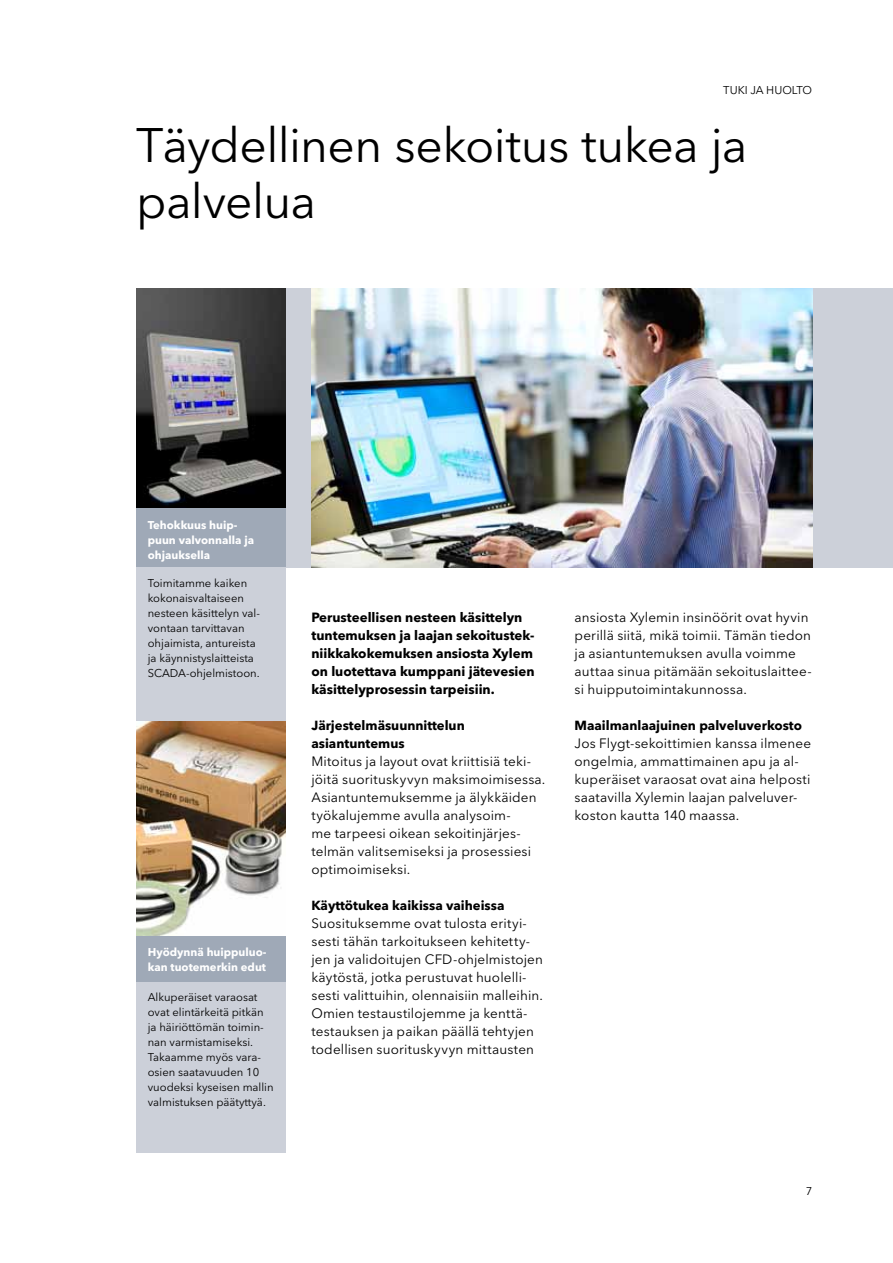
<style>
.page{position:relative;width:893px;height:1263px;background:#fff}
.page>*{position:absolute;margin:0;border:0;box-sizing:border-box;transform-origin:0 0}
.t1{font:48px/55.9px "Avenir Next LT Pro";letter-spacing:-.015em;color:#000}
.t2{font:13.5px/18px "Avenir Next LT Pro";letter-spacing:.01em;color:#000}
.t3{font:700 13.35px/18px "Avenir Next LT Pro";color:#000}
.t4{font:700 13.2px/18px "Avenir Next LT Pro";color:#000}
.t5{font:11.25px/15px "Avenir Next LT Pro";color:#000}
.t6{font:700 11.25px/15px "Avenir Next LT Pro";color:#fff}
</style>
<div class="page">
<div style="left:286px;top:288px;width:607px;height:279px;background:#ccd0d9"></div>
<img style="left:311px;top:288px;width:501px;height:279px">
<img style="left:136px;top:288px;width:150px;height:221px">
<img style="left:136px;top:720px;width:150px;height:216px">
<div style="left:136px;top:981px;width:150px;height:171px;background:#ccd0d9"></div>
<div style="left:136px;top:936px;width:150px;height:45px;background:#9fa9b7"></div>
<div style="left:136px;top:509px;width:150px;height:58px;background:#9fa9b7"></div>
<div style="left:136px;top:567px;width:150px;height:153px;background:#ccd0d9"></div>
<p class="t5" style="left:723px;top:82px;width:90px">Tuki ja h uolto</p>
<h1 class="t1" style="left:136px;top:117px;width:613px">Täydellinen sekoitus tukea ja palvelua</h1>
<p class="t6" style="left:148px;top:517px;width:108px">Tehokkuus huip&shy;puun valvonnalla ja ohjauksella</p>
<p class="t5" style="left:148px;top:575px;width:114px">Toimitamme kaiken kokonaisvaltaiseen nesteen käsittelyn val&shy;vontaan tarvittavan ohjaimista, antureista ja käynnistyslaitteista<br>SCADA-ohjelmistoon.</p>
<p class="t6" style="left:148px;top:944px;width:120px">Hyödynnä huippuluo&shy;kan tuotemerkin edut</p>
<p class="t5" style="left:148px;top:989px;width:127px">Alkuperäiset varaosat ovat elintärkeitä pitkän ja häiriöttömän toimin&shy;nan varmistamiseksi.<br>Takaamme myös vara&shy;osien saatavuuden 10 vuodeksi kyseisen mallin valmistuksen päätyttyä.</p>
<p class="t3" style="left:311px;top:608px;width:225px">Perusteellisen nesteen käsittelyn tuntemuksen ja laajan sekoitustek&shy;niikkakokemuksen ansiosta Xylem on luotettava kumppani jätevesien käsittelyprosessin tarpeisiin.</p>
<p class="t4" style="left:311px;top:716px;width:155px">Järjestelmäsuunnittelun asiantuntemus</p>
<p class="t2" style="left:311px;top:752px;width:235px">Mitoitus ja layout ovat kriittisiä teki&shy;jöitä suorituskyvyn maksimoimisessa.<br>Asiantuntemuksemme ja älykkäiden työkalujemme avulla analysoim-<br>me tarpeesi oikean sekoitinjärjes&shy;telmän valitsemiseksi ja prosessiesi optimoimiseksi.</p>
<p class="t4" style="left:311px;top:896px;width:194px">Käyttötukea kaikissa vaiheissa</p>
<p class="t2" style="left:311px;top:914px;width:233px">Suosituksemme ovat tulosta erityi&shy;sesti tähän tarkoitukseen kehitetty&shy;jen ja validoitujen CFD-ohjelmistojen käytöstä, jotka perustuvat huolelli&shy;sesti valittuihin, olennaisiin malleihin.<br>Omien testaustilojemme ja kenttä&shy;testauksen ja paikan päällä tehtyjen todellisen suorituskyvyn mittausten</p>
<p class="t2" style="left:575px;top:608px;width:239px">ansiosta Xylemin insinöörit ovat hyvin perillä siitä, mikä toimii. Tämän tiedon ja asiantuntemuksen avulla voimme auttaa sinua pitämään sekoituslaittee&shy;si huipputoimintakunnossa.</p>
<p class="t4" style="left:575px;top:717px;width:229px">Maailmanlaajuinen palveluverkosto</p>
<p class="t2" style="left:575px;top:735px;width:238px">Jos Flygt-sekoittimien kanssa ilmenee ongelmia, ammattimainen apu ja al&shy;kuperäiset varaosat ovat aina helposti saatavilla Xylemin laajan palveluver&shy;koston kautta 140 maassa.</p>
<p class="t5" style="left:806px;top:1183px;width:8px">7</p>
</div>
